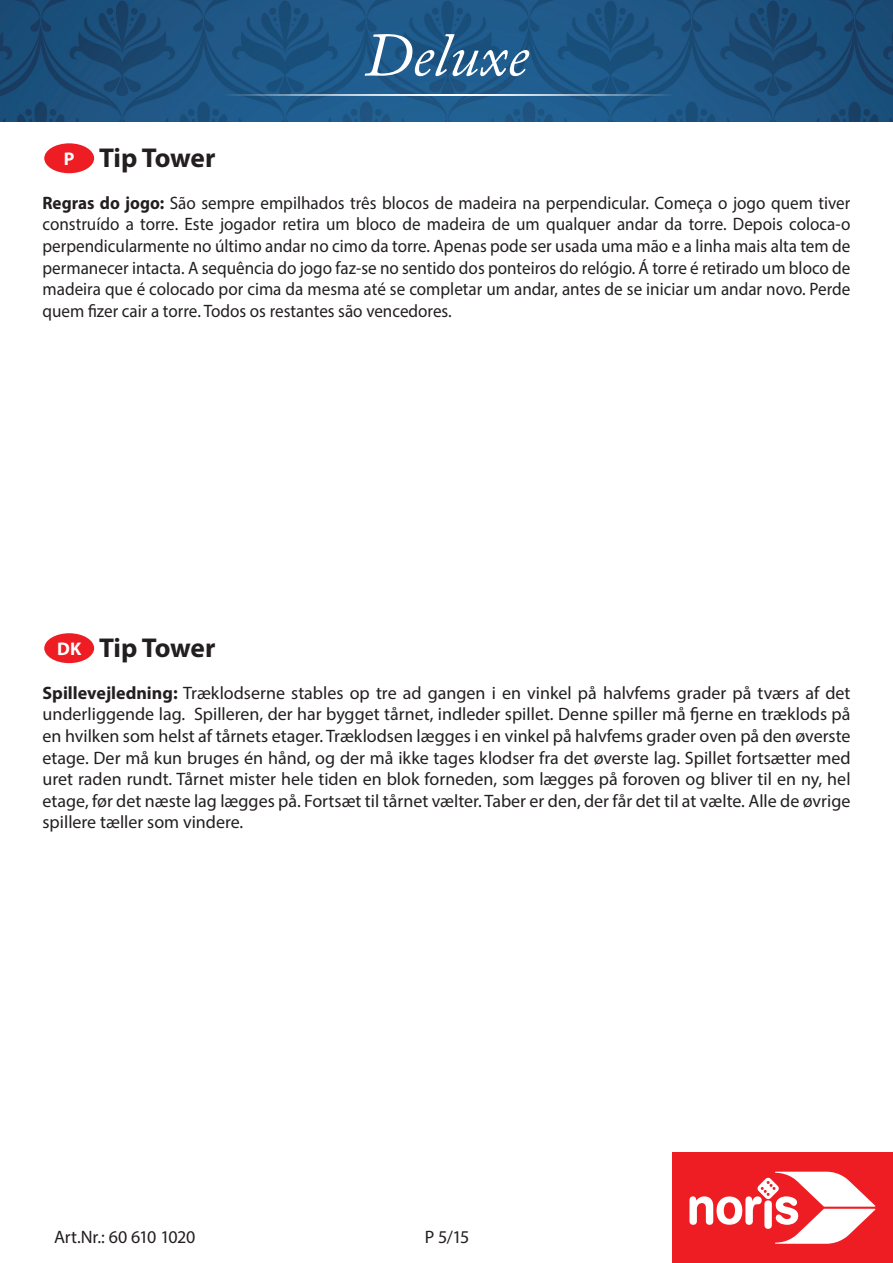
<style>
.page{position:relative;width:893px;height:1263px;background:#fff}
.page>*{position:absolute;margin:0;border:0;box-sizing:border-box;transform-origin:0 0}
.t1{font:italic 61.35px "Adobe Caslon Pro";color:#fff}
.t2{font:700 27.3px "Myriad Pro";letter-spacing:-.01em;color:#231f20}
.t3{font:18px/21.6px "Myriad Pro";color:#231f20;text-align:justify}
.t4{font:18px/21.6px "Myriad Pro";color:#231f20;text-align:justify;scale:.95 1}
.t5{font:18px "Myriad Pro";letter-spacing:-.02em;color:#231f20}
.s1{font-size:18.45px;color:#fff}
.s2{font-weight:700}
</style>
<div class="page">
<img style="left:0;top:0;width:893px;height:121px">
<hr style="left:221px;top:94px;width:451px;height:2px;background:#fff">
<div style="left:672px;top:1152px;width:221px;height:111px;background:#ee1d23"></div>
<svg style="left:689px;top:1172px;width:186px;height:72px"></svg>
<div style="left:43px;top:142px;width:52px;height:32px;background:#ee1d23;border-radius:50%"></div>
<div style="left:43px;top:142px;width:53px;height:33px;border:2px solid #fff;border-radius:50%"></div>
<div style="left:43px;top:632px;width:52px;height:32px;background:#ee1d23;border-radius:50%"></div>
<div style="left:43px;top:631px;width:53px;height:34px;border:2px solid #fff;border-radius:50%"></div>
<h2 class="t2" style="left:64px;top:140px;width:153px"><span class="s1">P</span> Tip Tower</h2>
<h1 class="t1" style="left:364px;top:18px;width:165px">Deluxe</h1>
<p class="t4" style="left:43px;top:192px;width:852px"><span class="s2">Regras do jogo:</span> São sempre empilhados três blocos de madeira na perpendicular. Começa o jogo quem tiver construído a torre. Este jogador retira um bloco de madeira de um qualquer andar da torre. Depois coloca-o perpendicularmente no último andar no cimo da torre. Apenas pode ser usada uma mão e a linha mais alta tem de permanecer intacta. A sequência do jogo faz-se no sentido dos ponteiros do relógio. Á torre é retirado um bloco de madeira que é colocado por cima da mesma até se completar um andar, antes de se iniciar um andar novo. Perde quem fizer cair a torre. Todos os restantes são vencedores.</p>
<h2 class="t2" style="left:57px;top:630px;width:160px"><span class="s1">DK</span> Tip Tower</h2>
<p class="t3" style="left:43px;top:682px;width:809px"><span class="s2">Spillevejledning:</span> Træklodserne stables op tre ad gangen i en vinkel på halvfems grader på tværs af det underliggende lag. Spilleren, der har bygget tårnet, indleder spillet. Denne spiller må fjerne en træklods på en hvilken som helst af tårnets etager. Træklodsen lægges i en vinkel på halvfems grader oven på den øverste etage. Der må kun bruges én hånd, og der må ikke tages klodser fra det øverste lag. Spillet fortsætter med uret raden rundt. Tårnet mister hele tiden en blok forneden, som lægges på foroven og bliver til en ny, hel etage, før det næste lag lægges på. Fortsæt til tårnet vælter. Taber er den, der får det til at vælte. Alle de øvrige spillere tæller som vindere.</p>
<p class="t5" style="left:54px;top:1226px;width:143px">Art.Nr.: 60 610 1020</p>
<p class="t3" style="left:425px;top:1226px;width:46px">P 5/15</p>
</div>
